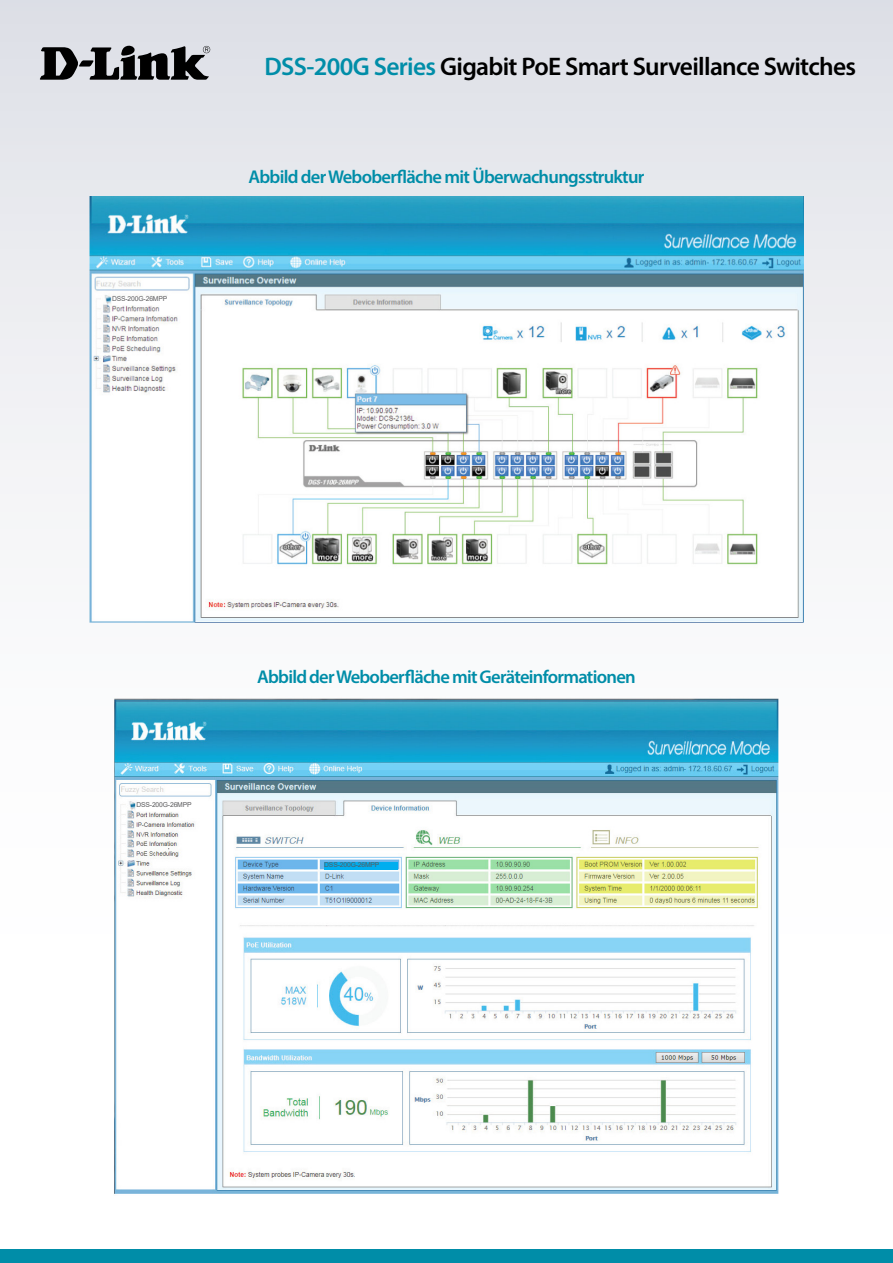
<style>
.page{position:relative;width:893px;height:1263px;background:#fff}
.page>*{position:absolute;margin:0;border:0;box-sizing:border-box;transform-origin:0 0}
.t1{font:600 25.5px "Myriad Pro";letter-spacing:-.025em;color:#000}
.Image_Title{font:600 18.6px "Myriad Pro";letter-spacing:-.04em;color:#008da8}
.Description_Text{font:6.75px "Arial";letter-spacing:-.02em;color:#5b5b5d}
.s1{color:#008da8}
</style>
<div class="page">
<div style="left:0;top:0;width:893px;height:1084px;background:linear-gradient(to bottom,#e2e3e9,#fff)"></div>
<div style="left:0;top:1249px;width:893px;height:14px;background:#008da8"></div>
<svg style="left:40px;top:46px;width:170px;height:34px;background:#66676a"></svg>
<img style="left:90px;top:196px;width:713px;height:427px">
<img style="left:113px;top:697px;width:666px;height:497px">
<div style="left:112px;top:296px;width:70px;height:8px;background:#fff"></div>
<div style="left:136px;top:802px;width:70px;height:8px;background:#fff"></div>
<div style="left:324px;top:862px;width:74px;height:8px;background:#00aeef"></div>
<p class="Description_Text" style="left:112px;top:294px;width:57px">DSS-200G-26MPP</p>
<h1 class="t1" style="left:264px;top:51px;width:593px"><span class="s1">DSS-200G Series</span> Gigabit PoE Smart Surveillance Switches</h1>
<p class="Image_Title" style="left:248px;top:165px;width:397px">Abbild der Weboberfläche mit Überwachungsstruktur</p>
<p class="Description_Text" style="left:136px;top:800px;width:57px">DSS-200G-26MPP</p>
<p class="Image_Title" style="left:257px;top:665px;width:380px">Abbild der Weboberfläche mit Geräteinformationen</p>
<p class="Description_Text" style="left:324px;top:860px;width:57px">DSS-200G-26MPP</p>
</div>
